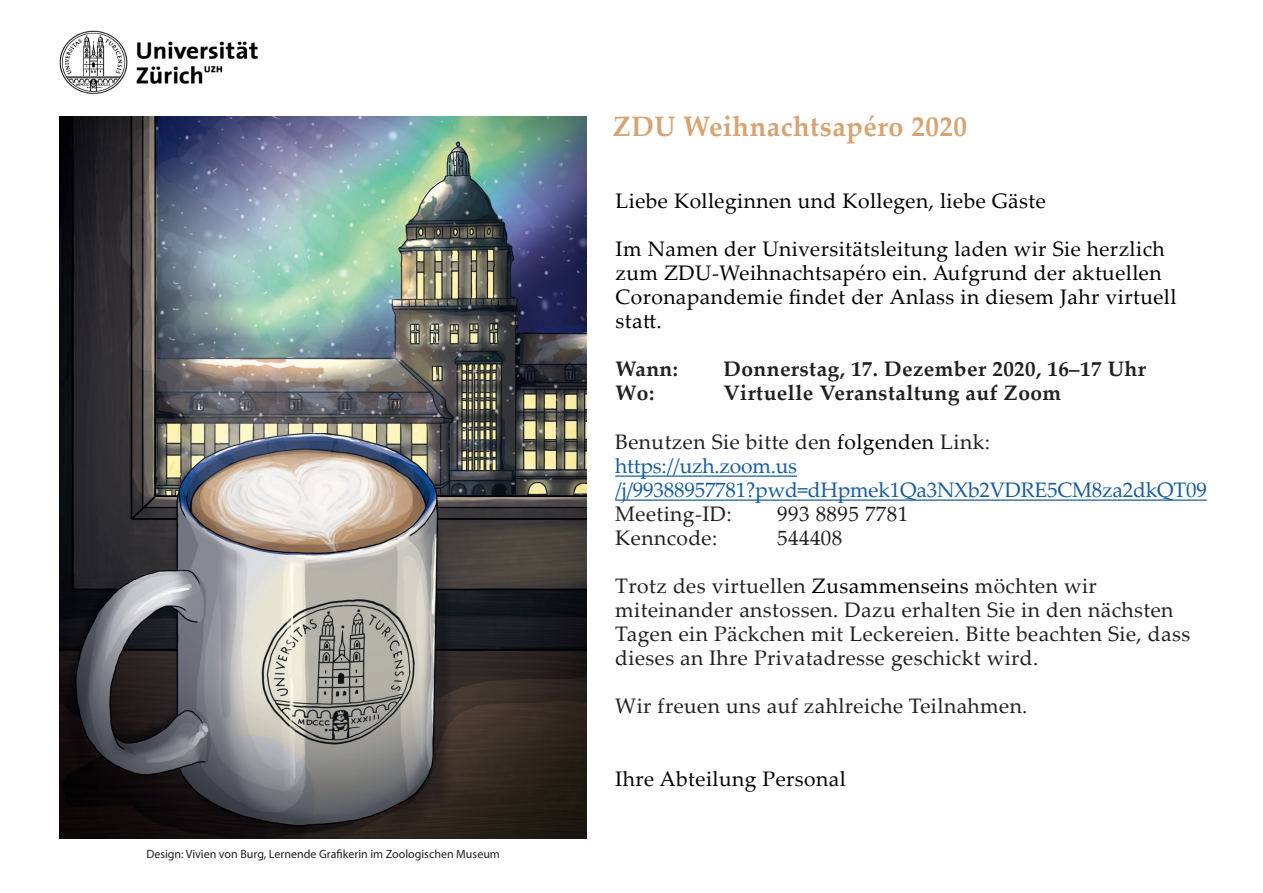
<style>
.page{position:relative;width:1263px;height:893px;background:#fff}
.page>*{position:absolute;margin:0;border:0;box-sizing:border-box;transform-origin:0 0}
.t1{font:700 28.05px "Palatino Linotype";letter-spacing:.02em;color:#d8a373;scale:.96 1}
.t2{font:21px/24px "Palatino Linotype";letter-spacing:.02em;color:#231f20}
.t3{font:21px/24px "Palatino Linotype";letter-spacing:.02em;color:#000}
.t4{font:21px/24px "Palatino Linotype";letter-spacing:-.01em;color:#175d9e}
.t5{font:700 21px "Palatino Linotype";letter-spacing:.02em;color:#231f20}
.t6{font:12px "Myriad Pro";color:#231f20}
.s1{color:#231f20}
.s2{color:#000}
</style>
<div class="page">
<img style="left:59px;top:116px;width:528px;height:723px">
<img style="left:59px;top:30px;width:199px;height:65px">
<hr style="left:615px;top:475px;width:182px;height:2px;background:#175d9e">
<hr style="left:615px;top:499px;width:592px;height:2px;background:#175d9e">
<p class="t6" style="left:146px;top:846px;width:355px">Design: Vivien von Burg, Lernende Grafikerin im Zoologischen Museum</p>
<p class="t1" style="left:613px;top:107px;width:370px">ZDU Weihnachtsapéro 2020</p>
<p class="t3" style="left:615px;top:188px;width:432px">Liebe Kolleginnen und Kollegen, liebe Gäste</p>
<p class="t3" style="left:615px;top:236px;width:562px">Im Namen der Universitätsleitung laden wir Sie herzlich zum ZDU-Weihnachtsapéro ein. Aufgrund der aktuellen Coronapandemie findet der Anlass in diesem Jahr virtuell statt.</p>
<p class="t5" style="left:615px;top:354px;width:64px">Wann:</p>
<p class="t5" style="left:723px;top:354px;width:424px">Donnerstag, 17. Dezember 2020, 16–17 Uhr</p>
<p class="t5" style="left:615px;top:378px;width:40px">Wo:</p>
<p class="t5" style="left:723px;top:378px;width:339px">Virtuelle Veranstaltung auf Zoom</p>
<p class="t4" style="left:615px;top:429px;width:593px"><span class="s1">Benutzen Sie bitte den</span> <span class="s2">folgenden</span> <span class="s1">Link:<br></span>https://uzh.zoom.us /j/99388957781?pwd=dHpmek1Qa3NXb2VDRE5CM8za2dkQT09<br><span class="s1">Meeting-ID:</span></p>
<p class="t2" style="left:777px;top:501px;width:133px">993 8895 7781</p>
<p class="t2" style="left:615px;top:525px;width:104px">Kenncode:</p>
<p class="t2" style="left:777px;top:525px;width:67px">544408</p>
<p class="t2" style="left:615px;top:573px;width:576px">Trotz des virtuellen <span class="s2">Zusammenseins</span> möchten wir miteinander anstossen. Dazu erhalten Sie in den nächsten Tagen ein Päckchen mit Leckereien. Bitte beachten Sie, dass dieses an Ihre Privatadresse geschickt wird.</p>
<p class="t2" style="left:615px;top:693px;width:414px">Wir freuen uns auf zahlreiche Teilnahmen.</p>
<p class="t3" style="left:615px;top:766px;width:232px">Ihre Abteilung Personal</p>
</div>
